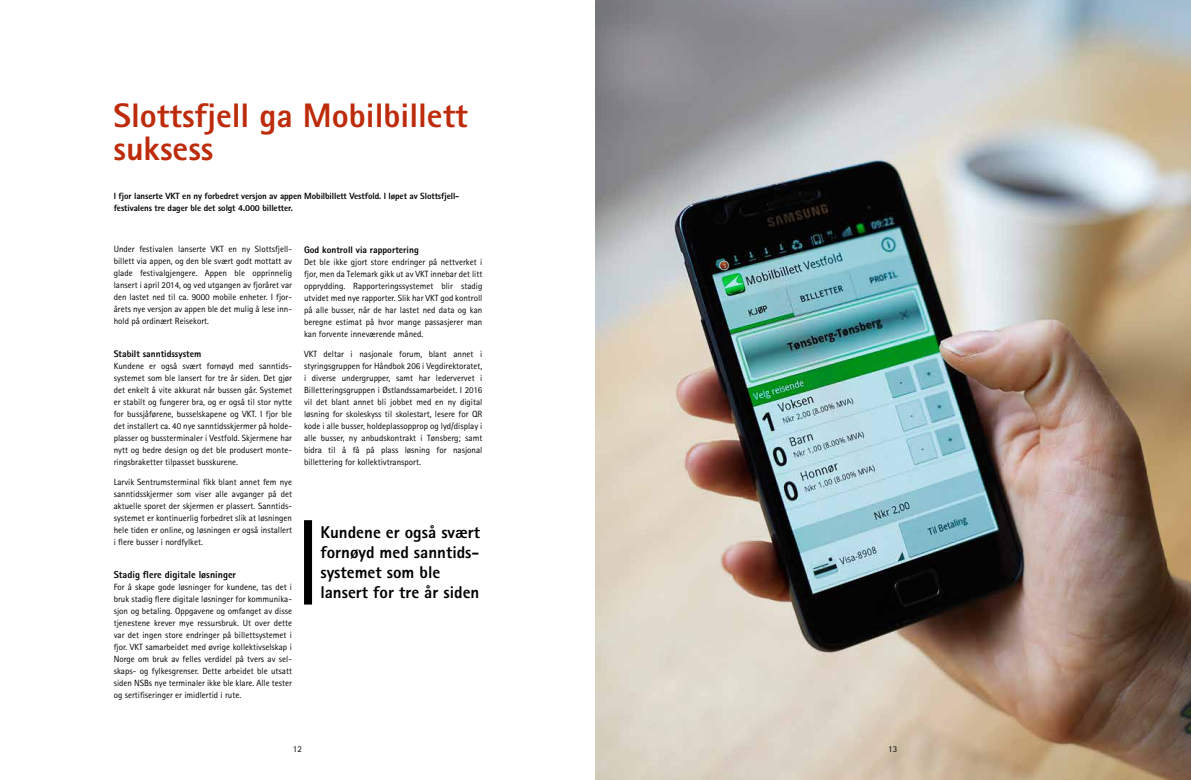
<style>
.page{position:relative;width:1191px;height:780px;background:#fff}
.page>*{position:absolute;margin:0;border:0;box-sizing:border-box;transform-origin:0 0}
.t1{font:800 34px/33px "Rotis Sans Serif";color:#bd2b0b}
.t2{font:800 17px/20px "Rotis Sans Serif";color:#000}
.t3{font:800 10px "Rotis Sans Serif";color:#000}
.t4{font:800 9.5px "Rotis Sans Serif";color:#000}
.t5{font:9px/12px "Rotis Sans Serif";color:#000;text-align:justify}
.t6{font:800 9px/12px "Rotis Sans Serif";letter-spacing:-.01em;color:#000}
</style>
<div class="page">
<img style="left:595px;top:0;width:596px;height:780px">
<div style="left:304px;top:520px;width:8px;height:84px;background:#000"></div>
<h1 class="t1" style="left:113px;top:99px;width:356px">Slottsfjell ga Mobilbillett suksess</h1>
<p class="t6" style="left:114px;top:190px;width:346px">I fjor lanserte VKT en ny forbedret versjon av appen Mobilbillett Vestfold. I løpet av Slottsfjell&shy;festivalens tre dager ble det solgt 4.000 billetter.</p>
<p class="t5" style="left:114px;top:243px;width:180px">Under festivalen lanserte VKT en ny Slottsfjell&shy;billett via appen, og den ble svært godt mottatt av glade festivalgjengere. Appen ble opprinnelig lansert i april 2014, og ved utgangen av fjoråret var den lastet ned til ca. 9000 mobile enheter. I fjor&shy;årets nye versjon av appen ble det mulig å lese inn&shy;hold på ordinært Reisekort.</p>
<p class="t4" style="left:114px;top:347px;width:89px">Stabilt sanntidssystem</p>
<p class="t5" style="left:114px;top:359px;width:180px">Kundene er også svært fornøyd med sanntids&shy;systemet som ble lansert for tre år siden. Det gjør det enkelt å vite akkurat når bussen går. Systemet er stabilt og fungerer bra, og er også til stor nytte for bussjåførene, busselskapene og VKT. I fjor ble det installert ca. 40 nye sanntidsskjermer på holde&shy;plasser og bussterminaler i Vestfold. Skjermene har nytt og bedre design og det ble produsert monte&shy;ringsbraketter tilpasset busskurene.</p>
<p class="t5" style="left:114px;top:476px;width:180px">Larvik Sentrumsterminal fikk blant annet fem nye sanntidsskjermer som viser alle avganger på det aktuelle sporet der skjermen er plassert. Sanntids&shy;systemet er kontinuerlig forbedret slik at løsningen hele tiden er online, og løsningen er også installert i flere busser i nordfylket.</p>
<p class="t3" style="left:114px;top:568px;width:124px">Stadig flere digitale løsninger</p>
<p class="t5" style="left:114px;top:580px;width:180px">For å skape gode løsninger for kundene, tas det i bruk stadig flere digitale løsninger for kommunika&shy;sjon og betaling. Oppgavene og omfanget av disse tjenestene krever mye ressursbruk. Ut over dette var det ingen store endringer på billettsystemet i fjor. VKT samarbeidet med øvrige kollektivselskap i Norge om bruk av felles verdidel på tvers av sel&shy;skaps- og fylkesgrenser. Dette arbeidet ble utsatt siden NSBs nye terminaler ikke ble klare. Alle tester og sertifiseringer er imidlertid i rute.</p>
<p class="t4" style="left:304px;top:243px;width:116px">God kontroll via rapportering</p>
<p class="t5" style="left:304px;top:255px;width:180px">Det ble ikke gjort store endringer på nettverket i fjor, men da Telemark gikk ut av VKT innebar det litt opprydding. Rapporteringssystemet blir stadig utvidet med nye rapporter. Slik har VKT god kontroll på alle busser, når de har lastet ned data og kan beregne estimat på hvor mange passasjerer man kan forvente inneværende måned.</p>
<p class="t5" style="left:304px;top:348px;width:180px">VKT deltar i nasjonale forum, blant annet i styringsgruppen for Håndbok 206 i Vegdirektoratet, i diverse undergrupper, samt har ledervervet i Billetteringsgruppen i Østlandssamarbeidet. I 2016 vil det blant annet bli jobbet med en ny digital løsning for skoleskyss til skolestart, lesere for QR kode i alle busser, holdeplassopprop og lyd/display i alle busser, ny anbudskontrakt i Tønsberg; samt bidra til å få på plass løsning for nasjonal billettering for kollektivtransport.</p>
<h2 class="t2" style="left:320px;top:522px;width:161px">Kundene er også svært fornøyd med sanntids&shy;systemet som ble lansert for tre år siden</h2>
<p class="t5" style="left:293px;top:742px;width:10px">12</p>
<p class="t5" style="left:888px;top:742px;width:10px">13</p>
</div>
